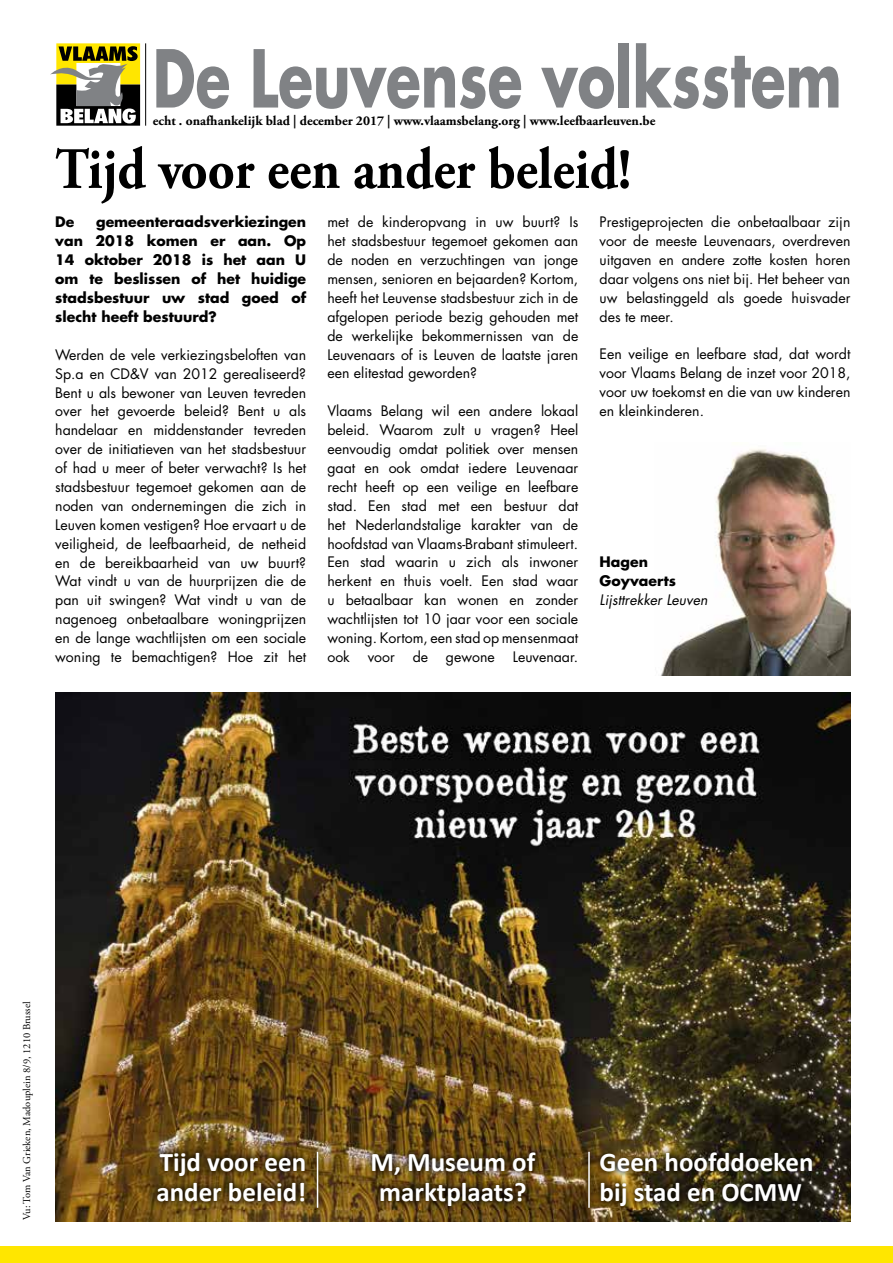
<style>
.page{position:relative;width:893px;height:1263px;background:#fff}
.page>*{position:absolute;margin:0;border:0;box-sizing:border-box;transform-origin:0 0}
.t1{font:700 77.55px "Futura Std";color:#808285;scale:.74 1}
.t2{font:700 58.5px "Adobe Garamond Pro";color:#000;scale:.9 1}
.t3{font:700 27px/30px "Calibri";color:#fff}
.t4{font:14.1px/18.9px "Futura Std";color:#000;text-align:justify}
.t5{font:700 14.1px/18.9px "Futura Std";color:#000;text-align:justify}
.t6{font:italic 14.1px "Futura Std";color:#000}
.t7{font:700 13.5px "Adobe Garamond Pro";color:#000}
.t8{font:10.5px "Adobe Garamond Pro";color:#000}
</style>
<div class="page">
<img style="left:660px;top:449px;width:190px;height:227px">
<img style="left:55px;top:692px;width:795px;height:530px">
<svg style="left:150px;top:1145px;width:159px;height:63px;background:#553e13"></svg>
<img style="left:365px;top:1144px;width:178px;height:69px">
<img style="left:597px;top:1144px;width:223px;height:69px">
<svg style="left:50px;top:43px;width:90px;height:83px"></svg>
<hr style="left:145px;top:43px;width:1px;height:83px;background:#000">
<div style="left:0;top:1247px;width:893px;height:16px;background:#ffe600"></div>
<svg style="left:581px;top:1144px;width:16px;height:71px"></svg>
<hr style="left:588px;top:1152px;width:2px;height:56px;background:#fff">
<svg style="left:309px;top:1144px;width:17px;height:71px"></svg>
<hr style="left:317px;top:1152px;width:1px;height:56px;background:#fff">
<h1 class="t1" style="left:153px;top:27px;width:933px">De Leuvense volksstem</h1>
<p class="t7" style="left:153px;top:113px;width:504px">echt . onafhankelijk blad | december 2017 | www.vlaamsbelang.org | www.leefbaarleuven.be</p>
<h2 class="t2" style="left:55px;top:135px;width:641px">Tijd voor een ander beleid!</h2>
<p class="t5" style="left:55px;top:212px;width:21px">De</p>
<p class="t4" style="left:600px;top:213px;width:252px">Prestigeprojecten die onbetaalbaar zijn voor de meeste Leuvenaars, overdreven uitgaven en andere zotte kosten horen daar volgens ons niet bij. Het beheer van uw belastinggeld als goede huisvader des te meer.</p>
<p class="t4" style="left:600px;top:345px;width:252px">Een veilige en leefbare stad, dat wordt voor Vlaams Belang de inzet voor 2018, voor uw toekomst en die van uw kinderen en kleinkinderen.</p>
<p class="t4" style="left:327px;top:213px;width:252px">met de kinderopvang in uw buurt? Is het stadsbestuur tegemoet gekomen aan de noden en verzuchtingen van jonge mensen, senioren en bejaarden? Kortom, heeft het Leuvense stadsbestuur zich in de afgelopen periode bezig gehouden met de werkelijke bekommernissen van de Leuvenaars of is Leuven de laatste jaren een elitestad geworden?</p>
<p class="t4" style="left:327px;top:402px;width:252px">Vlaams Belang wil een andere lokaal beleid. Waarom zult u vragen? Heel eenvoudig omdat politiek over mensen gaat en ook omdat iedere Leuvenaar recht heeft op een veilige en leefbare stad. Een stad met een bestuur dat het Nederlandstalige karakter van de hoofdstad van Vlaams-Brabant stimuleert.<br>Een stad waarin u zich als inwoner herkent en thuis voelt. Een stad waar u betaalbaar kan wonen en zonder wachtlijsten tot 10 jaar voor een sociale woning. Kortom, een stad op mensenmaat ook</p>
<p class="t5" style="left:55px;top:212px;width:252px;text-indent:41px">gemeenteraadsverkiezingen van 2018 komen er aan. Op 14 oktober 2018 is het aan U om te beslissen of het huidige stadsbestuur uw stad goed of slecht heeft bestuurd?</p>
<p class="t4" style="left:55px;top:345px;width:252px">Werden de vele verkiezingsbeloften van Sp.a en CD&amp;V van 2012 gerealiseerd?<br>Bent u als bewoner van Leuven tevreden over het gevoerde beleid? Bent u als handelaar en middenstander tevreden over de initiatieven van het stadsbestuur of had u meer of beter verwacht? Is het stadsbestuur tegemoet gekomen aan de noden van ondernemingen die zich in Leuven komen vestigen? Hoe ervaart u de veiligheid, de leefbaarheid, de netheid en de bereikbaarheid van uw buurt?<br>Wat vindt u van de huurprijzen die de pan uit swingen? Wat vindt u van de nagenoeg onbetaalbare woningprijzen en de lange wachtlijsten om een sociale woning te bemachtigen? Hoe zit het</p>
<p class="t5" style="left:600px;top:552px;width:78px">Hagen<br>Goyvaerts</p>
<p class="t6" style="left:600px;top:591px;width:109px">Lijsttrekker Leuven</p>
<p class="t4" style="left:368px;top:647px;width:29px">voor</p>
<p class="t4" style="left:413px;top:647px;width:17px">de</p>
<p class="t4" style="left:446px;top:647px;width:50px">gewone</p>
<p class="t4" style="left:513px;top:647px;width:67px">Leuvenaar.</p>
<p class="t8" style="left:21px;top:1220px;width:220px;rotate:-90deg">Vu: Tom Van Grieken, Madouplein 8/9, 1210 Brussel</p>
<h3 class="t3" style="left:156px;top:1146px;width:151px">Tijd voor een ander beleid!</h3>
<h3 class="t3" style="left:370px;top:1146px;width:166px;text-align:center">M, Museum of marktplaats?</h3>
<h3 class="t3" style="left:600px;top:1146px;width:215px">Geen hoofddoeken bij stad en OCMW</h3>
</div>
